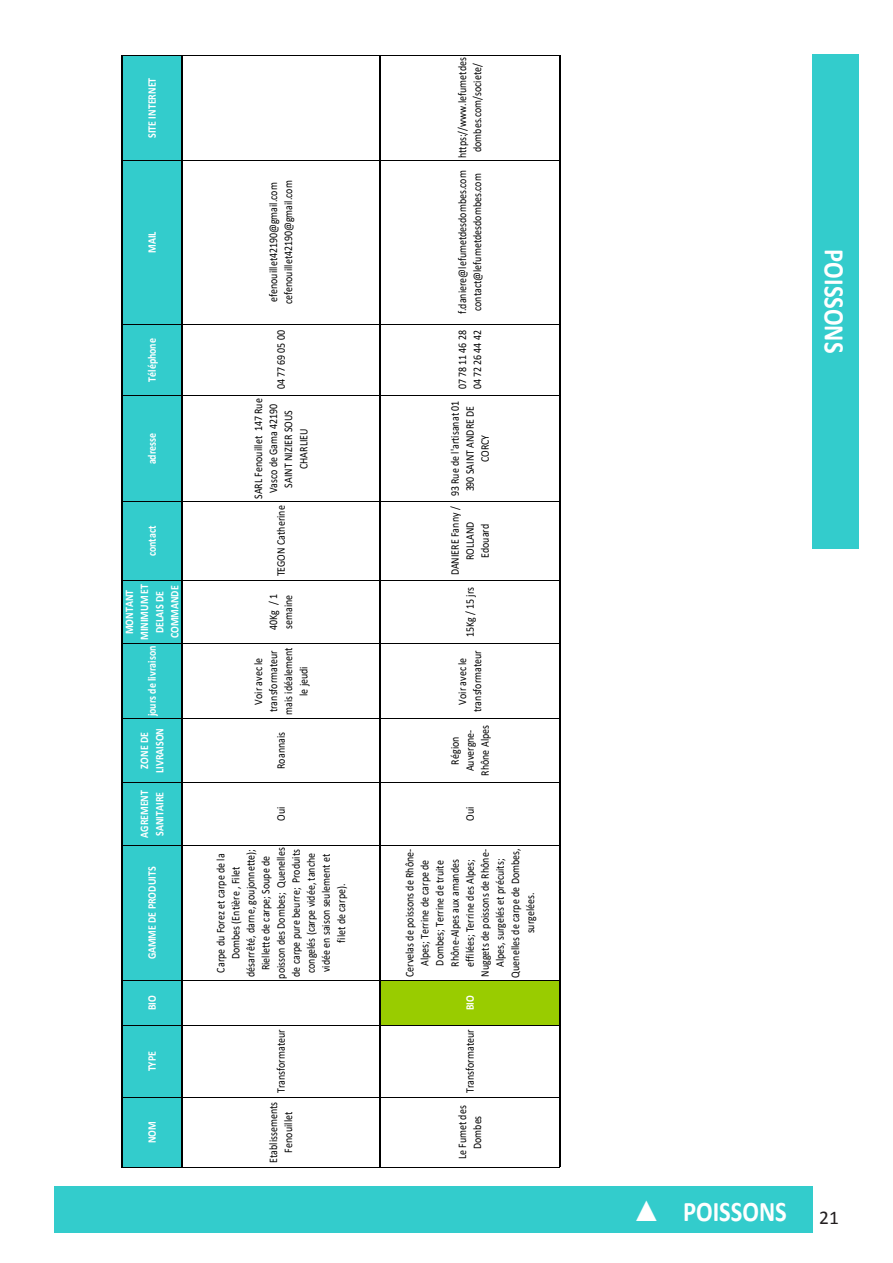
<style>
.page{position:relative;width:893px;height:1263px;background:#fff}
.page>*{position:absolute;margin:0;border:0;box-sizing:border-box;transform-origin:0 0}
.t1{font:700 28.5px "Calibri";color:#fff;scale:.86 1}
.t2{font:19.5px "Calibri";color:#231f20}
.t3{font:11.55px/15.1px "Calibri";letter-spacing:.005em;color:#000;text-align:center;scale:.86 1}
.t4{font:700 11.55px/15.1px "Calibri";color:#fff;text-align:center;scale:.86 1}
</style>
<div class="page">
<div style="left:123px;top:55px;width:59px;height:1112px;background:#3cc"></div>
<div style="left:380px;top:980px;width:180px;height:45px;background:#9c0"></div>
<hr style="left:121px;top:1167px;width:439px;height:1px;background:#000">
<hr style="left:122px;top:1097px;width:438px;height:1px;background:#000">
<hr style="left:122px;top:1025px;width:438px;height:1px;background:#000">
<hr style="left:122px;top:980px;width:438px;height:1px;background:#000">
<hr style="left:122px;top:845px;width:438px;height:1px;background:#000">
<hr style="left:122px;top:782px;width:438px;height:1px;background:#000">
<hr style="left:122px;top:718px;width:438px;height:1px;background:#000">
<hr style="left:122px;top:643px;width:438px;height:1px;background:#000">
<hr style="left:122px;top:580px;width:438px;height:1px;background:#000">
<hr style="left:122px;top:501px;width:438px;height:1px;background:#000">
<hr style="left:122px;top:395px;width:438px;height:1px;background:#000">
<hr style="left:122px;top:324px;width:438px;height:1px;background:#000">
<hr style="left:122px;top:160px;width:438px;height:1px;background:#000">
<hr style="left:122px;top:55px;width:438px;height:1px;background:#000">
<hr style="left:121px;top:55px;width:1px;height:1112px;background:#000">
<hr style="left:181px;top:55px;width:1px;height:1112px;background:#000">
<hr style="left:379px;top:55px;width:1px;height:1112px;background:#000">
<hr style="left:559px;top:55px;width:1px;height:1112px;background:#000">
<div style="left:812px;top:54px;width:47px;height:495px;background:#3cc"></div>
<div style="left:54px;top:1186px;width:758px;height:47px;background:#3cc"></div>
<p class="t4" style="left:144px;top:138px;width:72px;rotate:-90deg">SITE INTERNET</p>
<p class="t4" style="left:144px;top:253px;width:26px;rotate:-90deg">MAIL</p>
<p class="t4" style="left:144px;top:382px;width:52px;rotate:-90deg">Téléphone</p>
<p class="t4" style="left:144px;top:464px;width:38px;rotate:-90deg">adresse</p>
<p class="t4" style="left:144px;top:556px;width:37px;rotate:-90deg">contact</p>
<p class="t4" style="left:122px;top:640px;width:67px;rotate:-90deg">MONTANT<br>MINIMUM ET<br>DELAIS DE<br>COMMANDE</p>
<p class="t4" style="left:144px;top:716px;width:84px;rotate:-90deg">jours de livraison</p>
<p class="t4" style="left:137px;top:773px;width:54px;rotate:-90deg">ZONE DE<br>LIVRAISON</p>
<p class="t4" style="left:137px;top:838px;width:57px;text-align:left;rotate:-90deg">AGREMENT<br>SANITAIRE</p>
<p class="t4" style="left:144px;top:959px;width:109px;rotate:-90deg">GAMME DE PRODUITS</p>
<p class="t4" style="left:144px;top:1010px;width:19px;rotate:-90deg">BIO</p>
<p class="t4" style="left:144px;top:1071px;width:25px;rotate:-90deg">TYPE</p>
<p class="t4" style="left:144px;top:1143px;width:27px;rotate:-90deg">NOM</p>
<p class="t3" style="left:265px;top:304px;width:146px;text-align:left;rotate:-90deg">efenouillet42190@gmail.com cefenouillet42190@gmail.com</p>
<p class="t3" style="left:273px;top:389px;width:70px;rotate:-90deg">04 77 69 05 00</p>
<p class="t3" style="left:250px;top:499px;width:119px;rotate:-90deg">SARL Fenouillet 147 Rue<br>Vasco de Gama 42190<br>SAINT NIZIER SOUS<br>CHARLIEU</p>
<p class="t3" style="left:273px;top:576px;width:84px;rotate:-90deg">TEGON Catherine</p>
<p class="t3" style="left:265px;top:630px;width:43px;text-align:left;rotate:-90deg">40Kg / 1 semaine</p>
<p class="t3" style="left:250px;top:715px;width:80px;rotate:-90deg">Voir avec le transformateur mais idéalement le jeudi</p>
<p class="t3" style="left:273px;top:769px;width:45px;rotate:-90deg">Roannais</p>
<p class="t3" style="left:273px;top:821px;width:18px;rotate:-90deg">Oui</p>
<p class="t3" style="left:213px;top:979px;width:154px;rotate:-90deg">Carpe du Forez et carpe de la<br>Dombes (Entière , Filet désarrêté, darne, goujonnette);<br>Riellette de carpe; Soupe de poisson des Dombes; Quenelles de carpe pure beurre; Produits congelés (carpe vidée, tanche vidée en saison seulement et filet de carpe).</p>
<p class="t3" style="left:273px;top:1093px;width:76px;rotate:-90deg">Transformateur</p>
<p class="t3" style="left:265px;top:1163px;width:72px;rotate:-90deg">Etablissements<br>Fenouillet</p>
<p class="t3" style="left:455px;top:158px;width:119px;rotate:-90deg">https://www.lefumetdes dombes.com/societe/</p>
<p class="t3" style="left:455px;top:314px;width:169px;text-align:left;rotate:-90deg">f.daniere@lefumetdesdombes.com contact@lefumetdesdombes.com</p>
<p class="t3" style="left:455px;top:389px;width:70px;text-align:left;rotate:-90deg">07 78 11 46 28<br>04 72 26 44 42</p>
<p class="t3" style="left:447px;top:496px;width:113px;rotate:-90deg">93 Rue de l'artisanat 01<br>390 SAINT ANDRE DE<br>CORCY</p>
<p class="t3" style="left:447px;top:575px;width:82px;rotate:-90deg">DANIERE Fanny /<br>ROLLAND<br>Edouard</p>
<p class="t3" style="left:462px;top:637px;width:60px;rotate:-90deg">15Kg / 15 jrs</p>
<p class="t3" style="left:455px;top:712px;width:74px;rotate:-90deg">Voir avec le transformateur</p>
<p class="t3" style="left:447px;top:776px;width:61px;rotate:-90deg">Région<br>Auvergne-<br>Rhône Alpes</p>
<p class="t3" style="left:462px;top:821px;width:18px;rotate:-90deg">Oui</p>
<p class="t3" style="left:402px;top:977px;width:152px;rotate:-90deg">Cervelas de poissons de Rhône-<br>Alpes; Terrine de carpe de<br>Dombes; Terrine de truite<br>Rhône-Alpes aux amandes effilées; Terrine des Alpes;<br>Nuggets de poissons de Rhône-<br>Alpes, surgelés et précuits;<br>Quenelles de carpe de Dombes, surgelées.</p>
<p class="t4" style="left:462px;top:1010px;width:19px;rotate:-90deg">BIO</p>
<p class="t3" style="left:462px;top:1093px;width:76px;rotate:-90deg">Transformateur</p>
<p class="t3" style="left:455px;top:1159px;width:64px;rotate:-90deg">Le Fumet des<br>Dombes</p>
<p class="t1" style="left:853px;top:249px;width:122px;rotate:90deg">POISSONS</p>
<p class="t1" style="left:683px;top:1193px;width:122px">POISSONS</p>
<p class="t2" style="left:819px;top:1205px;width:21px">21</p>
</div>
